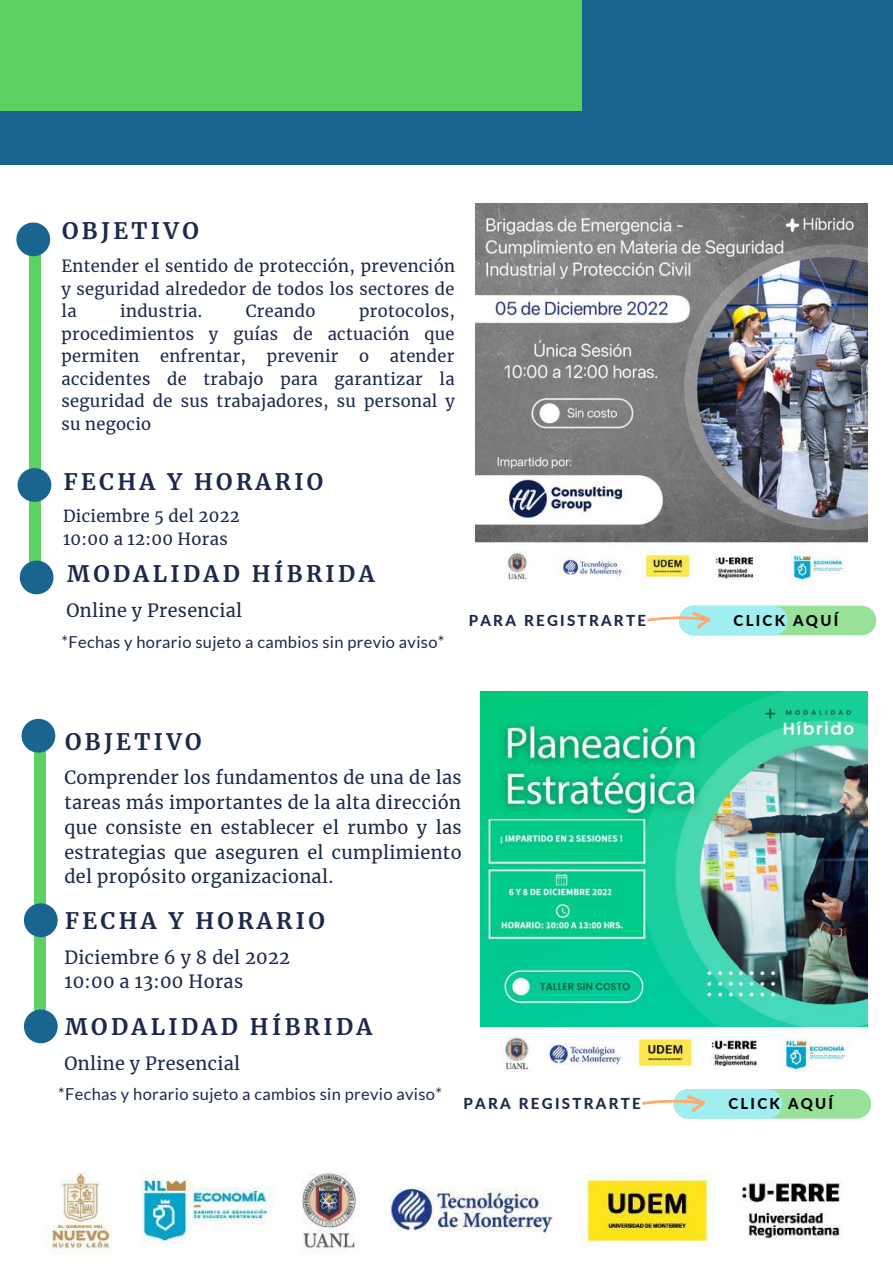
<style>
.page{position:relative;width:893px;height:1264px;background:#fff}
.page>*{position:absolute;margin:0;border:0;box-sizing:border-box;transform-origin:0 0}
.t1{font:700 22.5px "Merriweather";letter-spacing:.15em;color:#1d294a}
.t2{font:18px/24.8px "Merriweather";letter-spacing:.02em;color:#1d294a;text-align:justify}
.t3{font:16.5px/22.5px "Merriweather";letter-spacing:.02em;color:#1d294a;text-align:justify}
.t4{font:16.5px "Lato";letter-spacing:.02em;color:#1d294a}
.t5{font:800 15.15px "Lato";letter-spacing:.15em;color:#1d294a}
.t6{font:800 15px "Lato";letter-spacing:.15em;color:#000}
</style>
<div class="page">
<div style="left:0;top:0;width:892px;height:164px;background:#19658f"></div>
<div style="left:0;top:0;width:581px;height:110px;background:#5cd060"></div>
<img style="left:47px;top:1172px;width:796px;height:81px">
<div style="left:29px;top:228px;width:11px;height:348px;background:#5cd060"></div>
<svg style="left:16px;top:222px;width:34px;height:34px"></svg>
<svg style="left:18px;top:468px;width:33px;height:34px"></svg>
<svg style="left:647px;top:605px;width:229px;height:30px;background:#b0e9cc"></svg>
<img style="left:475px;top:203px;width:392px;height:383px">
<svg style="left:20px;top:560px;width:33px;height:34px"></svg>
<div style="left:35px;top:728px;width:10px;height:305px;background:#5cd060"></div>
<svg style="left:22px;top:719px;width:33px;height:33px"></svg>
<svg style="left:24px;top:903px;width:34px;height:34px"></svg>
<svg style="left:642px;top:1089px;width:229px;height:29px;background:#aee8cb"></svg>
<img style="left:480px;top:691px;width:387px;height:381px">
<svg style="left:24px;top:1009px;width:34px;height:34px"></svg>
<h1 class="t1" style="left:62px;top:217px;width:138px">OBJETIVO</h1>
<p class="t3" style="left:62px;top:255px;width:395px">Entender el sentido de protección, prevención y seguridad alrededor de todos los sectores de la</p>
<p class="t3" style="left:62px;top:300px;width:395px;text-indent:297px">protocolos, procedimientos y guías de actuación que permiten enfrentar, prevenir o atender accidentes de trabajo para garantizar la seguridad de sus trabajadores, su personal y su negocio</p>
<p class="t3" style="left:120px;top:300px;width:83px">industria.</p>
<p class="t3" style="left:246px;top:300px;width:71px">Creando</p>
<h1 class="t1" style="left:64px;top:467px;width:261px">FECHA Y HORARIO</h1>
<p class="t3" style="left:63px;top:505px;width:178px">Diciembre 5 del 2022<br>10:00 a 12:00 Horas</p>
<h1 class="t1" style="left:67px;top:560px;width:309px">MODALIDAD HÍBRIDA</h1>
<p class="t2" style="left:66px;top:598px;width:177px">Online y Presencial</p>
<p class="t4" style="left:62px;top:631px;width:384px">*Fechas y horario sujeto a cambios sin previo aviso*</p>
<p class="t5" style="left:468px;top:611px;width:179px">PARA REGISTRARTE</p>
<p class="t6" style="left:733px;top:611px;width:106px">CLICK AQUÍ</p>
<h1 class="t1" style="left:65px;top:727px;width:138px">OBJETIVO</h1>
<p class="t2" style="left:64px;top:765px;width:398px">Comprender los fundamentos de una de las tareas más importantes de la alta dirección que consiste en establecer el rumbo y las estrategias que aseguren el cumplimiento del propósito organizacional.</p>
<h1 class="t1" style="left:65px;top:906px;width:261px">FECHA Y HORARIO</h1>
<p class="t2" style="left:64px;top:944px;width:227px">Diciembre 6 y 8 del 2022<br>10:00 a 13:00 Horas</p>
<h1 class="t1" style="left:65px;top:1012px;width:309px">MODALIDAD HÍBRIDA</h1>
<p class="t2" style="left:64px;top:1051px;width:177px">Online y Presencial</p>
<p class="t4" style="left:58px;top:1083px;width:385px">*Fechas y horario sujeto a cambios sin previo aviso*</p>
<p class="t5" style="left:463px;top:1094px;width:179px">PARA REGISTRARTE</p>
<p class="t6" style="left:728px;top:1094px;width:106px">CLICK AQUÍ</p>
</div>
